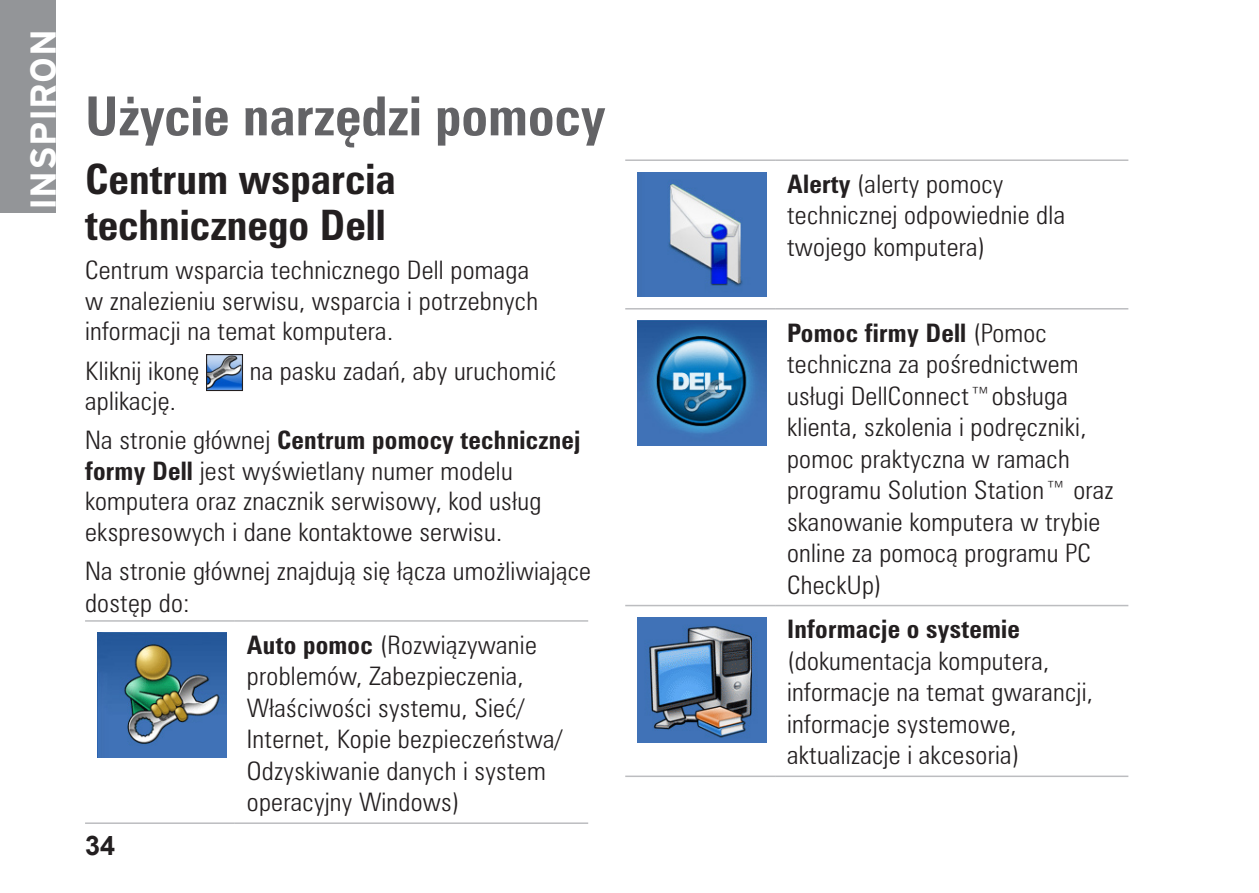
<style>
.page{position:relative;width:1259px;height:893px;background:#fff}
.page>*{position:absolute;margin:0;border:0;box-sizing:border-box;transform-origin:0 0}
.Head_1{font:700 condensed 54px "Zurich BTCE";color:#636366}
.Head_2{font:700 condensed 42px/46.5px "Zurich BTCE";color:#231f20}
.t1{font:700 36px "Interstate";letter-spacing:.01em;color:#fff}
.t2{font:700 27px "Arial";color:#231f20}
.Paragraph{font:300 condensed 25.5px/31.5px "Zurich BTCE";letter-spacing:.01em;color:#231f20;scale:1.05 1}
.s1{font-weight:700}
</style>
<div class="page">
<div style="left:0;top:0;width:55px;height:213px;background:#939598"></div>
<img style="left:208px;top:356px;width:33px;height:33px">
<div style="left:206px;top:354px;width:37px;height:37px;border:1px solid #231f20"></div>
<hr style="left:235px;top:620px;width:353px;height:2px;background:#bcbdc0">
<hr style="left:235px;top:822px;width:353px;height:2px;background:#bcbdc0">
<hr style="left:85px;top:620px;width:150px;height:2px;background:#bcbdc0">
<hr style="left:85px;top:822px;width:150px;height:2px;background:#bcbdc0">
<img style="left:97px;top:633px;width:129px;height:124px">
<hr style="left:775px;top:159px;width:353px;height:2px;background:#bcbdc0">
<hr style="left:775px;top:308px;width:353px;height:2px;background:#bcbdc0">
<hr style="left:775px;top:605px;width:353px;height:1px;background:#bcbdc0">
<hr style="left:775px;top:775px;width:353px;height:2px;background:#bcbdc0">
<hr style="left:625px;top:159px;width:150px;height:2px;background:#bcbdc0">
<hr style="left:625px;top:308px;width:150px;height:2px;background:#bcbdc0">
<hr style="left:625px;top:605px;width:150px;height:1px;background:#bcbdc0">
<hr style="left:625px;top:775px;width:150px;height:2px;background:#bcbdc0">
<img style="left:637px;top:172px;width:129px;height:124px">
<img style="left:637px;top:321px;width:129px;height:124px">
<img style="left:637px;top:618px;width:129px;height:124px">
<h3 class="t1" style="left:23px;top:210px;width:182px;rotate:-90deg">INSPIRON</h3>
<p class="Head_1" style="left:85px;top:80px;width:521px">Użycie narzędzi pomocy</p>
<p class="Head_2" style="left:85px;top:154px;width:312px">Centrum wsparcia technicznego Dell</p>
<p class="Paragraph" style="left:85px;top:254px;width:433px;line-height:30.6px">Centrum wsparcia technicznego Dell pomaga w znalezieniu serwisu, wsparcia i potrzebnych informacji na temat komputera.</p>
<p class="Paragraph" style="left:85px;top:354px;width:110px">Kliknij ikonę</p>
<p class="Paragraph" style="left:250px;top:354px;width:293px">na pasku zadań, aby uruchomić</p>
<p class="Paragraph" style="left:85px;top:384px;width:88px">aplikację.</p>
<p class="Paragraph" style="left:85px;top:424px;width:473px;line-height:30.6px">Na stronie głównej <span class="s1">Centrum pomocy technicznej formy Dell</span> jest wyświetlany numer modelu komputera oraz znacznik serwisowy, kod usług ekspresowych i dane kontaktowe serwisu.</p>
<p class="Paragraph" style="left:85px;top:554px;width:483px">Na stronie głównej znajdują się łącza umożliwiające dostęp do:</p>
<p class="Paragraph" style="left:247px;top:628px;width:302px"><span class="s1">Auto pomoc</span> (Rozwiązywanie problemów, Zabezpieczenia,<br>Właściwości systemu, Sieć/<br>Internet, Kopie bezpieczeństwa/<br>Odzyskiwanie danych i system operacyjny Windows)</p>
<p class="t2" style="left:85px;top:827px;width:32px">34</p>
<p class="Paragraph" style="left:787px;top:167px;width:266px"><span class="s1">Alerty</span> (alerty pomocy technicznej odpowiednie dla twojego komputera)</p>
<p class="Paragraph" style="left:787px;top:316px;width:312px"><span class="s1">Pomoc firmy Dell</span> (Pomoc techniczna za pośrednictwem usługi DellConnect™obsługa klienta, szkolenia i podręczniki, pomoc praktyczna w ramach programu Solution Station™ oraz skanowanie komputera w trybie online za pomocą programu PC<br>CheckUp)</p>
<p class="Paragraph" style="left:787px;top:613px;width:293px"><span class="s1">Informacje o systemie </span>(dokumentacja komputera, informacje na temat gwarancji, informacje systemowe, aktualizacje i akcesoria)</p>
</div>
